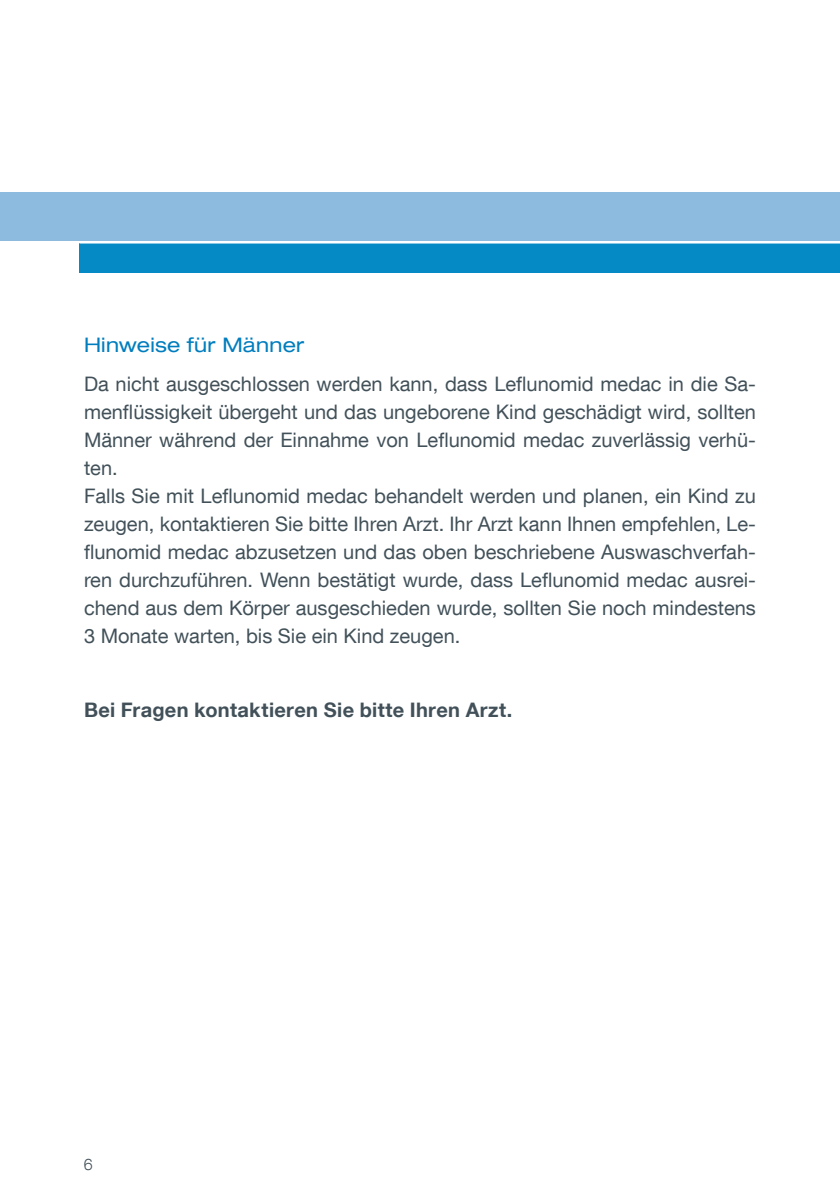
<style>
.page{position:relative;width:840px;height:1191px;background:#fff}
.page>*{position:absolute;margin:0;border:0;box-sizing:border-box;transform-origin:0 0}
.t1{font:20px/28px "Helvetica Neue LT Com";color:#425159}
.t2{font:700 20px "Helvetica Neue LT Com";letter-spacing:.015em;color:#425159}
.t3{font:expanded 20px "Helvetica Neue LT Com";letter-spacing:.01em;color:#007dbe}
.t4{font:300 16px "Helvetica Neue LT Com";color:#425159}
</style>
<div class="page">
<div style="left:0;top:193px;width:839px;height:48px;background:#8dbbe0"></div>
<div style="left:79px;top:243px;width:760px;height:30px;background:#058ac6"></div>
<p class="t3" style="left:84px;top:332px;width:222px">Hinweise für Männer</p>
<p class="t1" style="left:84px;top:369px;width:673px">Da nicht ausgeschlossen werden kann, dass Leflunomid medac in die Sa&shy;menflüssigkeit übergeht und das ungeborene Kind geschädigt wird, sollten Männer während der Einnahme von Leflunomid medac zuverlässig verhü&shy;ten.<br>Falls Sie mit Leflunomid medac behandelt werden und planen, ein Kind zu zeugen, kontaktieren Sie bitte Ihren Arzt. Ihr Arzt kann Ihnen empfehlen, Le&shy;flunomid medac abzusetzen und das oben beschriebene Auswaschverfah&shy;ren durchzuführen. Wenn bestätigt wurde, dass Leflunomid medac ausrei&shy;chend aus dem Körper ausgeschieden wurde, sollten Sie noch mindestens 3 Monate warten, bis Sie ein Kind zeugen.</p>
<p class="t2" style="left:84px;top:697px;width:429px">Bei Fragen kontaktieren Sie bitte Ihren Arzt.</p>
<p class="t4" style="left:84px;top:1154px;width:10px">6</p>
</div>
